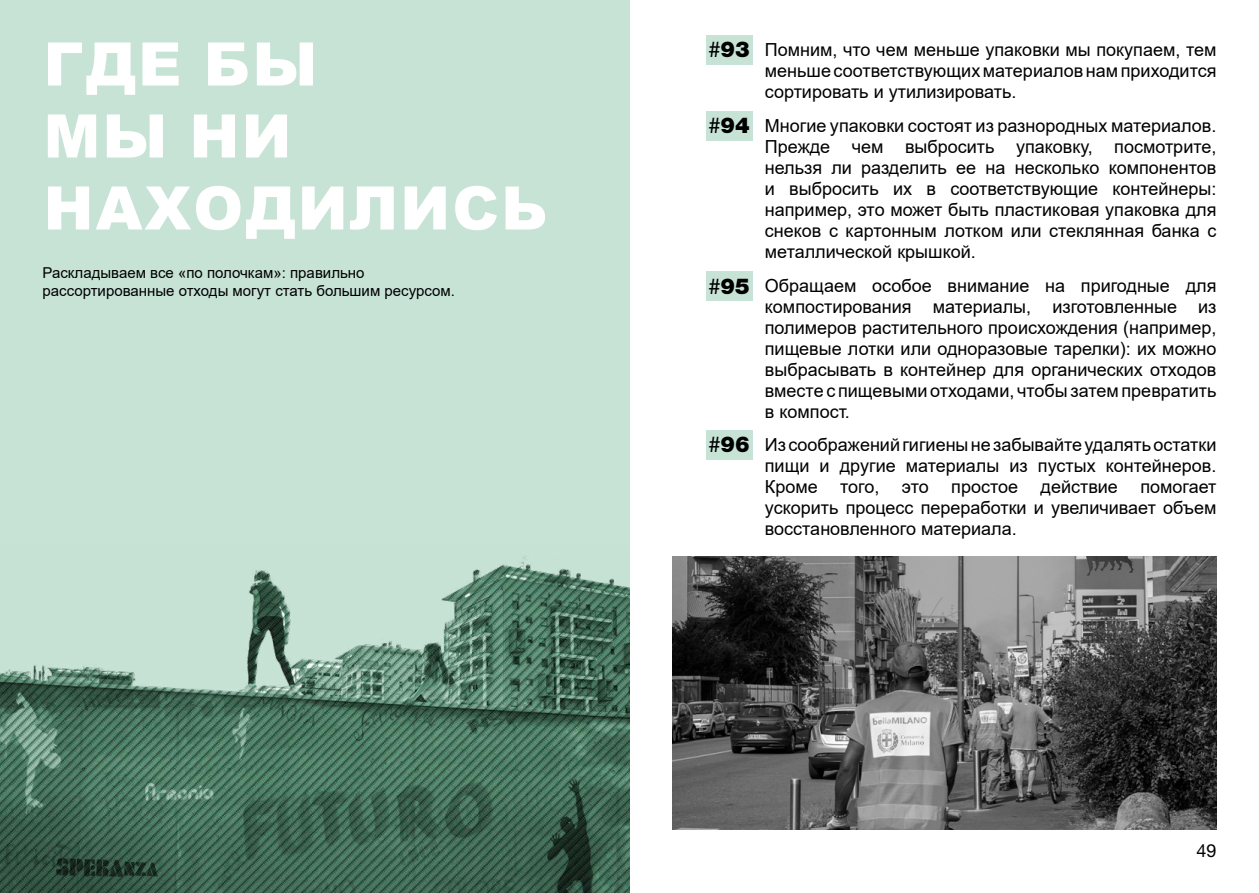
<style>
.page{position:relative;width:1259px;height:893px;background:#fff}
.page>*{position:absolute;margin:0;border:0;box-sizing:border-box;transform-origin:0 0}
.t1{font:900 60px/72px "Arial";letter-spacing:.035em;color:#fff}
.t2{font:900 21.9px "Helvetica Neue LT Std";color:#000}
.t3{font:18px/21px "Arial";color:#000;text-align:justify}
.t4{font:18px "Helvetica Neue LT Std";color:#000}
.t5{font:15px/18px "Arial";color:#000}
.s1{font-weight:400}
</style>
<div class="page">
<div style="left:0;top:0;width:629px;height:893px;background:#c7e3d6"></div>
<div style="left:706px;top:35px;width:46px;height:30px;background:#c7e3d6"></div>
<div style="left:706px;top:111px;width:46px;height:30px;background:#c7e3d6"></div>
<div style="left:706px;top:271px;width:46px;height:30px;background:#c7e3d6"></div>
<div style="left:706px;top:430px;width:46px;height:30px;background:#c7e3d6"></div>
<img style="left:672px;top:557px;width:544px;height:272px">
<img style="left:0;top:556px;width:629px;height:337px">
<h1 class="t1" style="left:44px;top:26px;width:505px">ГДЕ БЫ<br>МЫ НИ<br>НАХОДИЛИСЬ</h1>
<p class="t5" style="left:43px;top:264px;width:414px">Раскладываем все «по полочкам»: правильно рассортированные отходы могут стать большим ресурсом.</p>
<p class="t2" style="left:708px;top:36px;width:43px"><span class="s1">#</span>93</p>
<p class="t2" style="left:708px;top:112px;width:43px"><span class="s1">#</span>94</p>
<p class="t2" style="left:708px;top:273px;width:43px"><span class="s1">#</span>95</p>
<p class="t2" style="left:708px;top:431px;width:43px"><span class="s1">#</span>96</p>
<p class="t3" style="left:765px;top:39px;width:453px">Помним, что чем меньше упаковки мы покупаем, тем меньше соответствующих материалов нам приходится сортировать и утилизировать.</p>
<p class="t3" style="left:765px;top:115px;width:453px">Многие упаковки состоят из разнородных материалов.<br>Прежде чем выбросить упаковку, посмотрите, нельзя ли разделить ее на несколько компонентов и выбросить их в соответствующие контейнеры: например, это может быть пластиковая упаковка для снеков с картонным лотком или стеклянная банка с металлической крышкой.</p>
<p class="t3" style="left:765px;top:275px;width:453px">Обращаем особое внимание на пригодные для компостирования материалы, изготовленные из полимеров растительного происхождения (например, пищевые лотки или одноразовые тарелки): их можно выбрасывать в контейнер для органических отходов вместе с пищевыми отходами, чтобы затем превратить в компост.</p>
<p class="t3" style="left:765px;top:434px;width:453px">Из соображений гигиены не забывайте удалять остатки пищи и другие материалы из пустых контейнеров.<br>Кроме того, это простое действие помогает ускорить процесс переработки и увеличивает объем восстановленного материала.</p>
<p class="t4" style="left:1196px;top:840px;width:22px">49</p>
</div>
